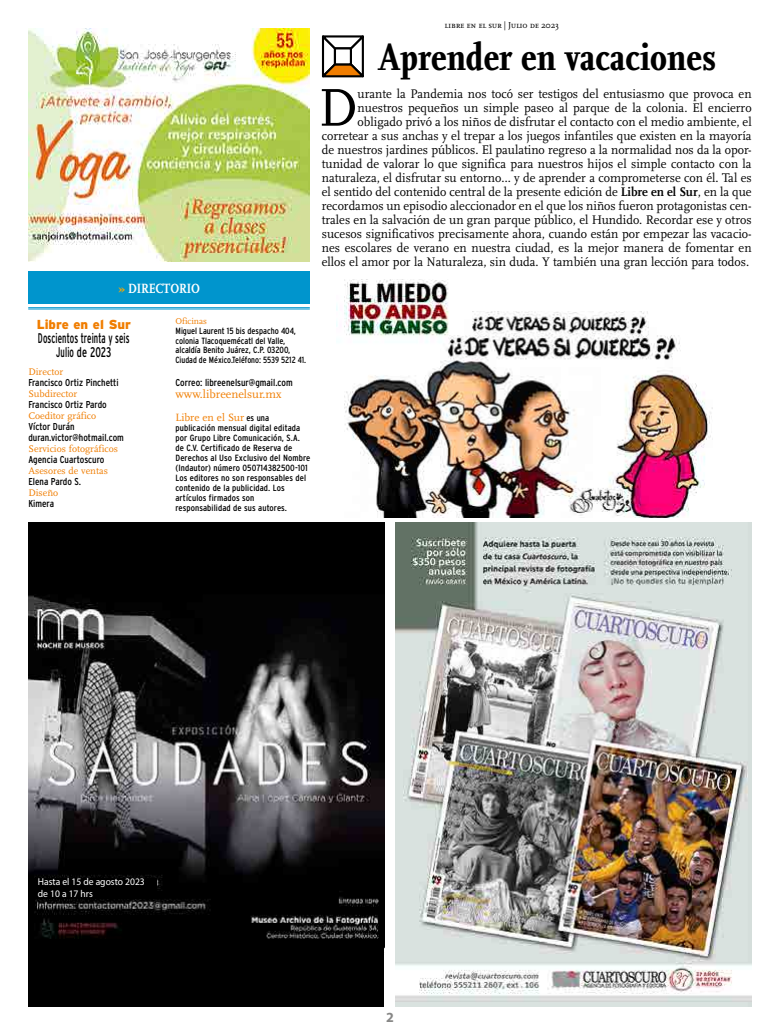
<style>
.page{position:relative;width:780px;height:1035px;background:#fff}
.page>*{position:absolute;margin:0;border:0;box-sizing:border-box;transform-origin:0 0}
.t1{font:55.4px "Scala";color:#000;scale:.96 1}
.t2{font:39px "Scala Bold Con";color:#000;scale:1.05 1}
.t3{font:condensed 14px/14px "Interstate";letter-spacing:.01em;color:#000;text-align:center;scale:.7 1}
.t4{font:700 14px "Scala";letter-spacing:-.01em;color:#fff;scale:.85 1}
.t5{font:700 14px "Myriad Pro";color:#878786}
.t6{font:13px/14px "Scala";color:#000;text-align:right;scale:.96 1}
.t7{font:900 13px "Interstate";color:#f07d00}
.t8{font:12px "Scala";color:#f07d00}
.t9{font:11px "Scala";color:#f07d00}
.t10{font:condensed 10px/11px "Interstate";color:#000}
.t11{font:10px "Scala";color:#f07d00}
.t12{font:10px/12px "Myriad Pro";color:#fff;scale:.96 1}
.t13{font:condensed 9px/10px "Interstate";letter-spacing:.01em;color:#000;scale:1.04 1}
.t14{font:condensed 9px/9.6px "Interstate";letter-spacing:.01em;color:#000}
.t15{font:9px "Scala Caps";letter-spacing:-.03em;color:#000}
.t16{font:9px "Scala";color:#f07d00}
.s1{color:#f7a600}
.s2{font-family:"Interstate";font-stretch:condensed;font-size:9px;color:#000}
.s3{font-weight:700}
</style>
<div class="page">
<svg style="left:322px;top:35px;width:42px;height:43px"></svg>
<div style="left:334px;top:47px;width:18px;height:18px;background:#fff;border:2px solid #000"></div>
<div style="left:28px;top:271px;width:282px;height:33px;background:#0095cd"></div>
<hr style="left:28px;top:307px;width:282px;height:1px;background:#0095cd">
<hr style="left:28px;top:309px;width:282px;height:1px;background:#0095cd">
<img style="left:28px;top:28px;width:282px;height:233px">
<img style="left:396px;top:522px;width:355px;height:484px">
<img style="left:28px;top:523px;width:356px;height:422px">
<div style="left:28px;top:945px;width:356px;height:61px;background:#000"></div>
<img style="left:337px;top:279px;width:376px;height:238px">
<div style="left:34px;top:878px;width:123px;height:20px;background:#000"></div>
<p class="t4" style="left:119px;top:283px;width:97px"><span class="s1">»</span> DIRECTORIO</p>
<p class="t7" style="left:37px;top:316px;width:96px">Li bre en el Sur</p>
<p class="t3" style="left:38px;top:332px;width:132px">Doscientos treinta y seis<br>Julio de 2023</p>
<p class="t11" style="left:28px;top:367px;width:36px">Director</p>
<p class="t10" style="left:28px;top:378px;width:92px">Fran cis co Or tiz Pin chet ti</p>
<p class="t11" style="left:28px;top:389px;width:50px">Subdirector</p>
<p class="t10" style="left:28px;top:400px;width:80px">Francisco Ortiz Pardo</p>
<p class="t11" style="left:28px;top:411px;width:69px">Coeditor gráfico</p>
<p class="t10" style="left:28px;top:422px;width:97px">Víctor Durán duran.victor@hotmail.com</p>
<p class="t11" style="left:28px;top:444px;width:91px">Servicios fotográficos</p>
<p class="t10" style="left:28px;top:455px;width:77px">Agencia Cuartoscuro</p>
<p class="t11" style="left:28px;top:466px;width:81px">Asesores de ventas</p>
<p class="t10" style="left:28px;top:477px;width:54px">Ele na Par do S.</p>
<p class="t11" style="left:28px;top:488px;width:31px">Diseño</p>
<p class="t10" style="left:28px;top:499px;width:27px">Kimera</p>
<p class="t16" style="left:175px;top:317px;width:33px">Oficinas</p>
<p class="t14" style="left:175px;top:327px;width:132px">Miguel Laurent 15 bis despacho 404, colonia Tlacoquemécatl del Valle, alcaldía Benito Juárez, C.P. 03200, Ciudad de México.Teléfono: 5539 5212 41.</p>
<p class="t10" style="left:175px;top:378px;width:119px">Correo: libreenelsur@gmail.com</p>
<p class="t8" style="left:175px;top:388px;width:107px">www.libreenelsur.mx</p>
<p class="t9" style="left:175px;top:411px;width:95px">Libre en el Sur <span class="s2">es una</span></p>
<p class="t13" style="left:175px;top:423px;width:131px">publicación mensual digital editada por Grupo Libre Comunicación, S.A. de C.V. Certificado de Reserva de Derechos al Uso Exclusivo del Nombre (Indautor) número 050714382500-101<br>Los editores no son responsables del contenido de la publicidad. Los artículos firmados son responsabilidad de sus autores.</p>
<p class="t15" style="left:444px;top:22px;width:116px">libre en el sur | Julio de 2023</p>
<h2 class="t2" style="left:378px;top:41px;width:323px">Aprender en vacaciones</h2>
<p class="t6" style="left:322px;top:87px;width:449px">urante la Pandemia nos tocó ser testigos del entusiasmo que provoca en nuestros pequeños un simple paseo al parque de la colonia. El encierro obligado privó a los niños de disfrutar el contacto con el medio ambiente, el corretear a sus anchas y el trepar a los juegos infantiles que existen en la mayoría de nuestros jardines públicos. El paulatino regreso a la normalidad nos da la opor&shy;tunidad de valorar lo que significa para nuestros hijos el simple contacto con la naturaleza, el disfrutar su entorno… y de aprender a comprometerse con él. Tal es el sentido del contenido central de la presente edición de <span class="s3">Libre en el Sur</span>, en la que recordamos un episodio aleccionador en el que los niños fueron protagonistas cen&shy;trales en la salvación de un gran parque público, el Hundido. Recordar ese y otros sucesos significativos precisamente ahora, cuando están por empezar las vacacio&shy;nes escolares de verano en nuestra ciudad, es la mejor manera de fomentar en ellos el amor por la Naturaleza, sin duda. Y también una gran lección para todos.</p>
<h1 class="t1" style="left:318px;top:79px;width:43px">D</h1>
<p class="t12" style="left:38px;top:876px;width:113px">Hasta el 15 de agosto 2023 de 10 a 17 hrs</p>
<p class="t5" style="left:386px;top:1012px;width:9px">2</p>
</div>
